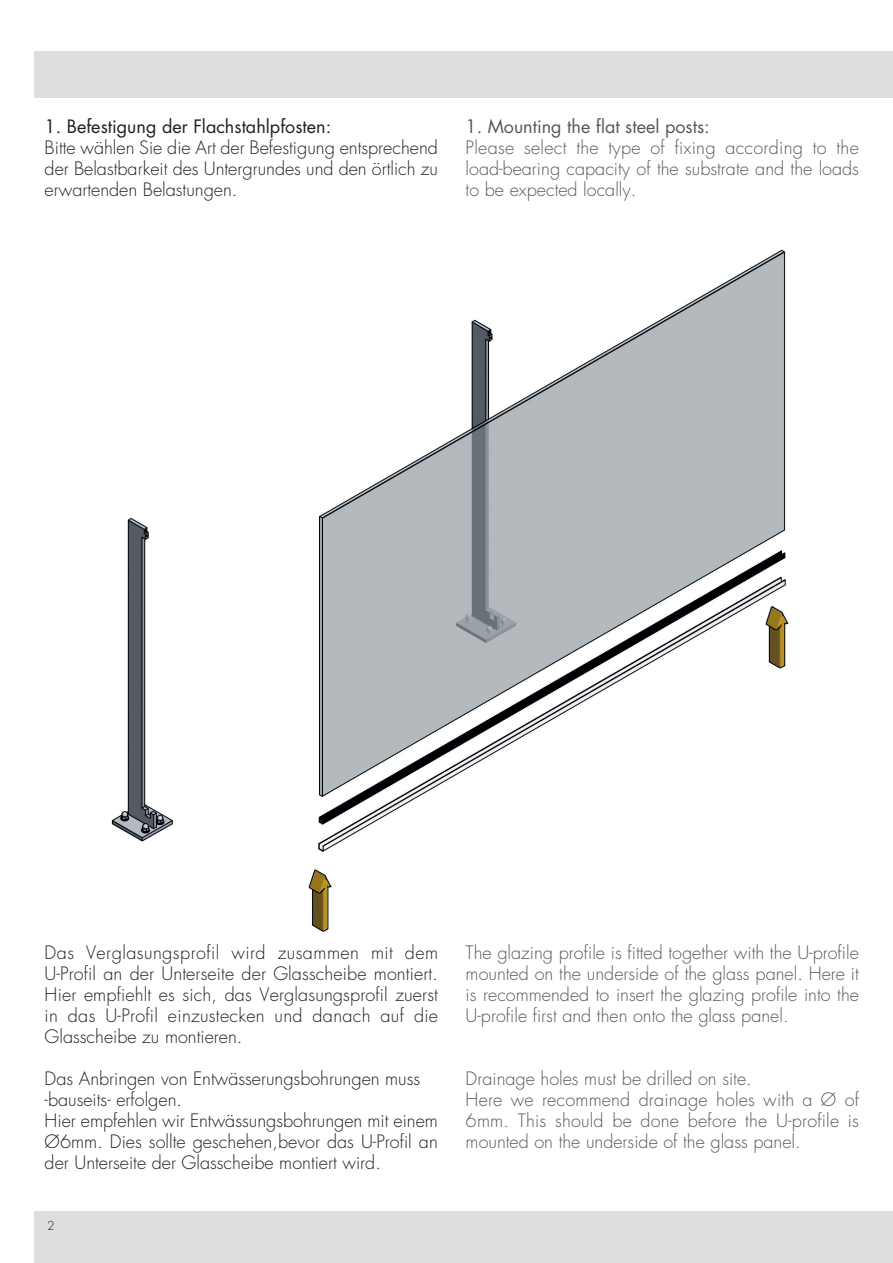
<style>
.page{position:relative;width:893px;height:1263px;background:#fff}
.page>*{position:absolute;margin:0;border:0;box-sizing:border-box;transform-origin:0 0}
.t1{font:300 18px/21px "Futura";color:#231f20;text-align:justify}
.t2{font:300 18px/21px "Futura";color:#57585a;text-align:justify}
.t3{font:18px "Futura";color:#231f20}
.t4{font:18px "Futura";color:#57585a}
.t5{font:300 12px "Futura";color:#231f20}
</style>
<div class="page">
<div style="left:34px;top:1212px;width:859px;height:51px;background:#dcdddf"></div>
<div style="left:34px;top:51px;width:859px;height:47px;background:#dcdddf"></div>
<img style="left:111px;top:249px;width:678px;height:683px">
<p class="t3" style="left:45px;top:114px;width:288px">1. Befestigung der Flachstahlpfosten:</p>
<p class="t1" style="left:45px;top:137px;width:395px">Bitte wählen Sie die Art der Befestigung entsprechend der Belastbarkeit des Untergrundes und den örtlich zu erwartenden Belastungen.</p>
<p class="t4" style="left:466px;top:114px;width:246px">1. Mounting the flat steel posts:</p>
<p class="t2" style="left:466px;top:137px;width:395px">Please select the type of fixing according to the load-bearing capacity of the substrate and the loads to be expected locally.</p>
<p class="t1" style="left:45px;top:942px;width:395px">Das Verglasungsprofil wird zusammen mit dem U-Profil an der Unterseite der Glasscheibe montiert.<br>Hier empfiehlt es sich, das Verglasungsprofil zuerst in das U-Profil einzustecken und danach auf die Glasscheibe zu montieren.</p>
<p class="t1" style="left:45px;top:1068px;width:377px">Das Anbringen von Entwässerungsbohrungen muss -bauseits- erfolgen.</p>
<p class="t1" style="left:45px;top:1110px;width:395px">Hier empfehlen wir Entwässungsbohrungen mit einem Ø6mm. Dies sollte geschehen,bevor das U-Profil an der Unterseite der Glasscheibe montiert wird.</p>
<p class="t5" style="left:47px;top:1217px;width:9px">2</p>
<p class="t2" style="left:466px;top:942px;width:395px">The glazing profile is fitted together with the U-profile mounted on the underside of the glass panel. Here it is recommended to insert the glazing profile into the U-profile first and then onto the glass panel.</p>
<p class="t2" style="left:466px;top:1068px;width:288px">Drainage holes must be drilled on site.</p>
<p class="t2" style="left:466px;top:1089px;width:395px">Here we recommend drainage holes with a Ø of 6mm. This should be done before the U-profile is mounted on the underside of the glass panel.</p>
</div>
